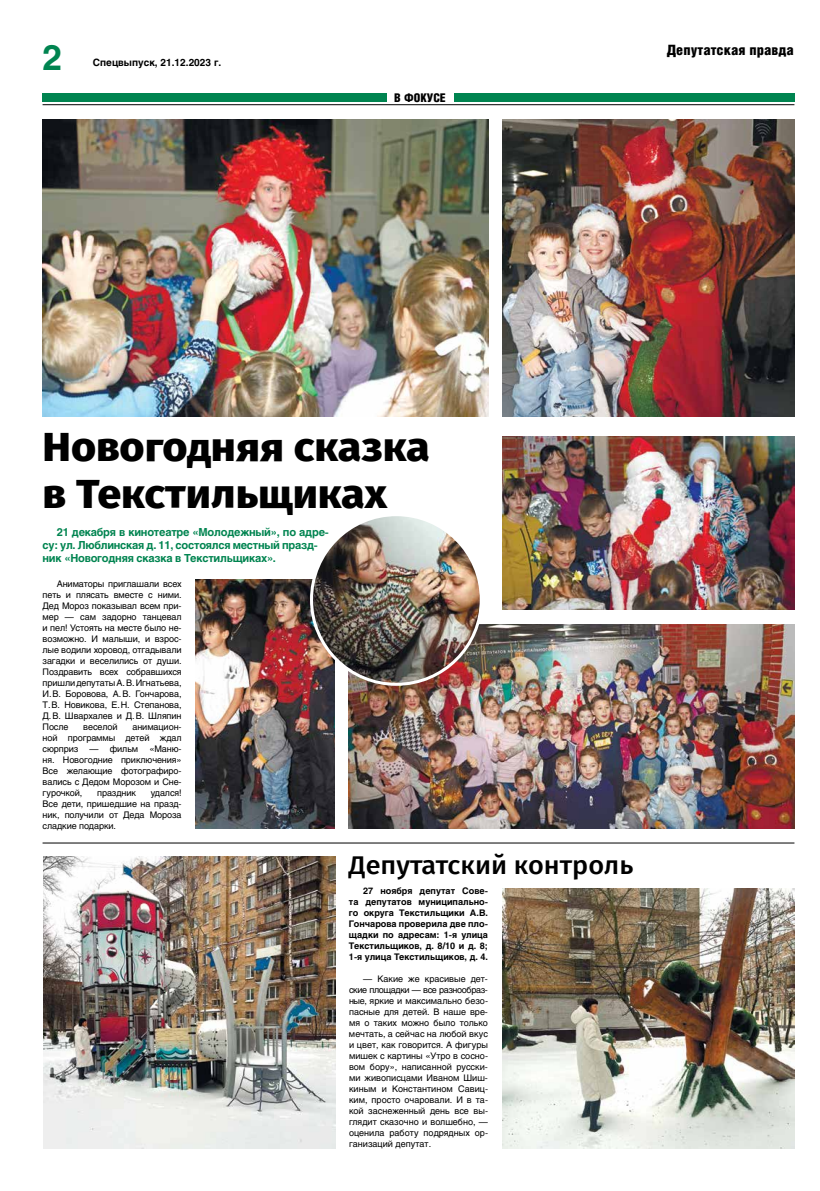
<style>
.page{position:relative;width:820px;height:1191px;background:#fff}
.page>*{position:absolute;margin:0;border:0;box-sizing:border-box;transform-origin:0 0}
.t1{font:800 40.8px/47px "Fira Sans";color:#000;scale:1.05 1}
.t2{font:700 35px "Helios C";color:#008450}
.t3{font:500 25.6px "Fira Sans";color:#000;scale:1.05 1}
.t4{font:14.2px "Helios Cond Black C";color:#000;scale:1.05 1}
.t5{font:12px "Helios Cond Black C";color:#000}
.t6{font:700 11px/13px "Helios C";letter-spacing:-.02em;color:#008450}
.t7{font:700 10px "Helios C";color:#000}
.t8{font:9px/11px "Helios C";letter-spacing:-.01em;color:#000;text-align:justify}
.t9{font:700 9px/11px "Helios C";color:#000;text-align:justify}
</style>
<div class="page">
<hr style="left:43px;top:842px;width:751px;height:1px;background:#000">
<img style="left:502px;top:437px;width:292px;height:172px">
<img style="left:196px;top:579px;width:138px;height:249px">
<img style="left:349px;top:624px;width:445px;height:204px">
<img style="left:43px;top:119px;width:445px;height:297px">
<img style="left:502px;top:119px;width:292px;height:297px">
<div style="left:43px;top:93px;width:344px;height:9px;background:#008450"></div>
<div style="left:453px;top:93px;width:341px;height:9px;background:#008450"></div>
<hr style="left:43px;top:104px;width:751px;height:1px;background:#000">
<img style="left:502px;top:888px;width:292px;height:260px">
<img style="left:43px;top:856px;width:292px;height:292px">
<img style="left:311px;top:514px;width:170px;height:170px;border-radius:85px">
<h2 class="t2" style="left:42px;top:37px;width:21px">2</h2>
<h3 class="t4" style="left:666px;top:42px;width:122px">Депутатская правда</h3>
<p class="t7" style="left:93px;top:56px;width:130px">Спецвыпуск, 21.12.2023 г.</p>
<h3 class="t5" style="left:394px;top:91px;width:53px">В ФОКУСЕ</h3>
<h1 class="t1" style="left:43px;top:419px;width:370px">Новогодняя сказка в Текстильщиках</h1>
<p class="t6" style="left:43px;top:525px;width:288px;text-indent:14px">21 декабря в кинотеатре «Молодежный», по адре&shy;су: ул. Люблинская д. 11, состоялся местный празд&shy;ник «Новогодняя сказка в Текстильщиках».</p>
<p class="t8" style="left:43px;top:578px;width:140px;text-indent:14px">Аниматоры приглашали всех петь и плясать вместе с ними.<br>Дед Мороз показывал всем при&shy;мер — сам задорно танцевал и пел! Устоять на месте было не&shy;возможно. И малыши, и взрос&shy;лые водили хоровод, отгадывали загадки и веселились от души.<br>Поздравить всех собравшихся пришлидепутатыА.В.Игнатьева, И.В. Боровова, А.В. Гончарова, Т.В. Новикова, Е.Н. Степанова, Д.В. Швархалев и Д.В. Шляпин После</p>
<p class="t8" style="left:83px;top:721px;width:36px">веселой</p>
<p class="t8" style="left:43px;top:721px;width:140px;text-indent:90px">анимацион&shy;ной программы детей ждал сюрприз — фильм «Маню&shy;ня. Новогодние приключения» Все желающие фотографиро&shy;вались с Дедом Морозом и Сне&shy;гурочкой,</p>
<p class="t8" style="left:43px;top:787px;width:140px;text-indent:108px">удался!<br>Все дети, пришедшие на празд&shy;ник, получили от Деда Мороза сладкие подарки.</p>
<p class="t8" style="left:97px;top:787px;width:40px">праздник</p>
<h3 class="t3" style="left:349px;top:844px;width:272px">Депутатский контроль</h3>
<p class="t9" style="left:349px;top:885px;width:140px;text-indent:14px">27 ноября депутат Сове&shy;та депутатов муниципально&shy;го округа Текстильщики А.В.<br>Гончарова проверила две пло&shy;щадки по адресам: 1-я улица Текстильщиков, д. 8/10 и д. 8; 1-я улица Текстильщиков, д. 4.</p>
<p class="t8" style="left:349px;top:973px;width:140px;text-indent:14px">— Какие же красивые дет&shy;ские площадки — все разнообраз&shy;ные, яркие и максимально безо&shy;пасные для детей. В наше вре&shy;мя о таких можно было только мечтать, а сейчас на любой вкус и цвет, как говорится. А фигуры мишек с картины «Утро в сосно&shy;вом бору», написанной русски&shy;ми живописцами Иваном Шиш&shy;киным и Константином Савиц&shy;ким, просто очаровали. И в та&shy;кой заснеженный день все вы&shy;глядит сказочно и волшебно, — оценила работу подрядных ор&shy;ганизаций депутат.</p>
</div>
